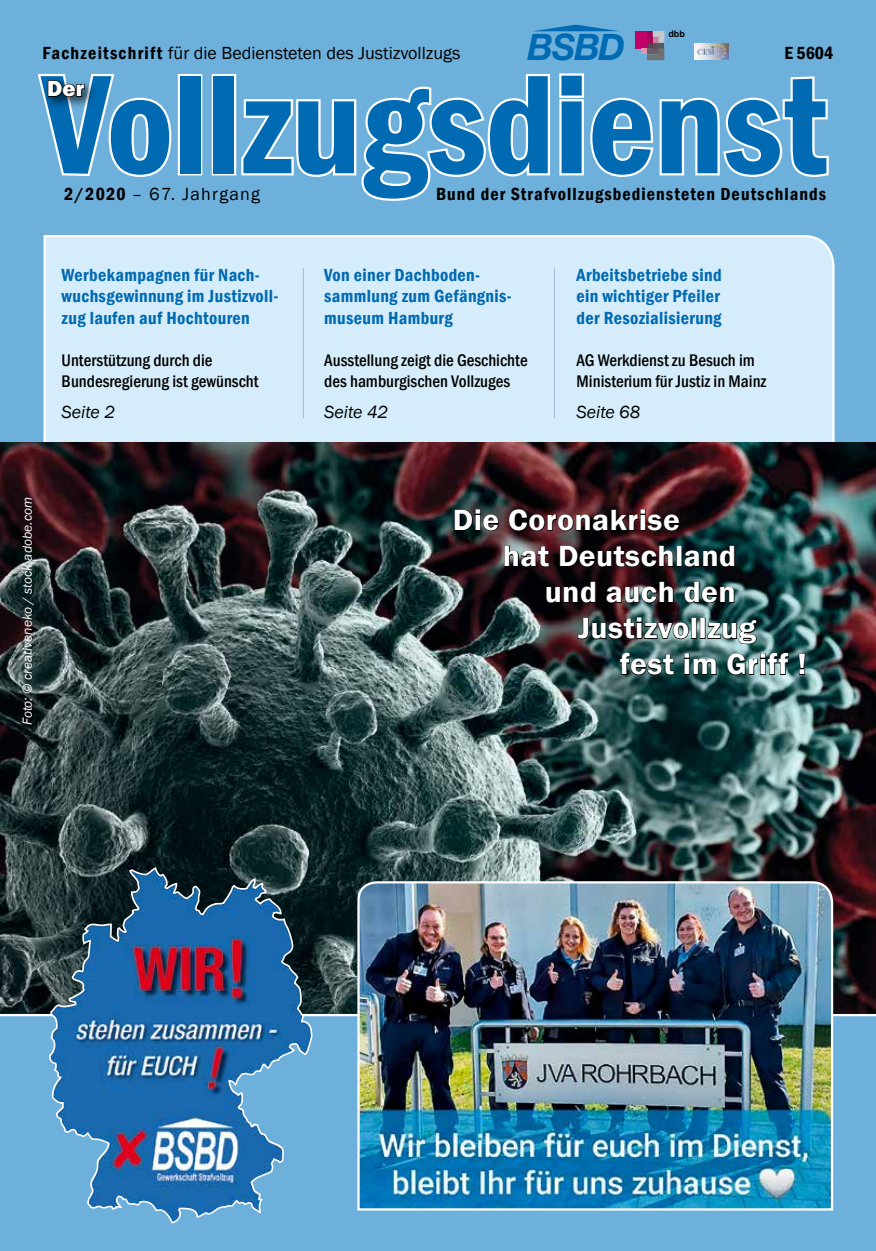
<style>
.page{position:relative;width:876px;height:1251px;background:#fff}
.page>*{position:absolute;margin:0;border:0;box-sizing:border-box;transform-origin:0 0}
.t1{font:600 condensed 145.5px "Franklin Gothic";letter-spacing:-.005em;color:#006ab3}
.t2{font:italic 700 36.6px "Helvetica Neue";color:#006ab3}
.t3{font:600 30px "Franklin Gothic";letter-spacing:.015em;color:#fff;scale:1.05 1}
.t4{font:800 22.5px "Franklin Gothic";color:#fff}
.t5{font:600 condensed 18px/21.6px "Franklin Gothic";letter-spacing:.02em;color:#006ab3}
.t6{font:18px "Franklin Gothic";color:#000}
.t7{font:600 condensed 18px "Franklin Gothic";letter-spacing:.06em;color:#000}
.t8{font:italic 18px "Franklin Gothic";color:#000}
.t9{font:18px "Franklin Gothic";letter-spacing:.07em;color:#000}
.t10{font:500 condensed 17.25px/20.7px "Franklin Gothic";color:#000}
.t11{font:italic 13.5px "Franklin Gothic";color:#fff}
.t12{font:700 9px "Arial";color:#000}
.s1{font-weight:600;font-stretch:condensed}
</style>
<div class="page">
<div style="left:0;top:0;width:876px;height:446px;background:#6db0dc"></div>
<div style="left:178px;top:74px;width:24px;height:101px;border:4px solid #fff"></div>
<div style="left:212px;top:74px;width:24px;height:101px;border:4px solid #fff"></div>
<svg style="left:241px;top:73px;width:588px;height:128px"></svg>
<svg style="left:37px;top:74px;width:135px;height:103px"></svg>
<div style="left:635px;top:31px;width:12px;height:17px;background:#c20069"></div>
<svg style="left:641px;top:31px;width:23px;height:29px"></svg>
<img style="left:694px;top:43px;width:35px;height:17px">
<div style="left:42px;top:235px;width:794px;height:208px;background:#d5edfa"></div>
<hr style="left:303px;top:268px;width:1px;height:150px;background:#a4bee0">
<hr style="left:554px;top:268px;width:1px;height:150px;background:#a4bee0">
<div style="left:0;top:446px;width:876px;height:804px;background:#6db0dc"></div>
<img style="left:0;top:443px;width:876px;height:570px">
<svg style="left:535px;top:25px;width:82px;height:6px"></svg>
<svg style="left:454px;top:508px;width:46px;height:23px"></svg>
<svg style="left:508px;top:508px;width:172px;height:23px;background:#2c1115"></svg>
<svg style="left:504px;top:545px;width:46px;height:23px"></svg>
<svg style="left:559px;top:545px;width:115px;height:23px;background:#1b0c10"></svg>
<div style="left:676px;top:545px;width:6px;height:21px;border:1px solid #000"></div>
<svg style="left:683px;top:545px;width:52px;height:22px"></svg>
<svg style="left:545px;top:581px;width:51px;height:23px"></svg>
<svg style="left:605px;top:581px;width:69px;height:23px;background:#2d2427"></svg>
<svg style="left:683px;top:581px;width:52px;height:22px"></svg>
<img style="left:577px;top:616px;width:112px;height:24px">
<div style="left:691px;top:617px;width:6px;height:21px;border:1px solid #000"></div>
<div style="left:700px;top:617px;width:6px;height:21px;border:1px solid #000"></div>
<svg style="left:707px;top:619px;width:51px;height:25px"></svg>
<svg style="left:619px;top:652px;width:56px;height:24px"></svg>
<svg style="left:684px;top:652px;width:33px;height:23px"></svg>
<svg style="left:726px;top:652px;width:64px;height:23px"></svg>
<svg style="left:798px;top:653px;width:8px;height:22px"></svg>
<hr style="left:0;top:1013px;width:876px;height:2px;background:#fff">
<img style="left:48px;top:865px;width:264px;height:358px">
<img style="left:356px;top:879px;width:478px;height:332px">
<p class="t12" style="left:668px;top:28px;width:18px">dbb</p>
<p class="t2" style="left:527px;top:25px;width:99px">BSBD</p>
<p class="t6" style="left:43px;top:42px;width:419px"><span class="s1">Fachzeitschrift</span> für die Bediensteten des Justizvollzugs</p>
<p class="t7" style="left:784px;top:41px;width:50px">E 5604</p>
<p class="t1" style="left:43px;top:27px;width:786px">Vollzugsdienst</p>
<p class="t4" style="left:47px;top:74px;width:39px">Der</p>
<p class="t9" style="left:64px;top:183px;width:198px"><span class="s1">2/2020</span> – 67. Jahrgang</p>
<p class="t7" style="left:436px;top:182px;width:392px">Bund der Strafvollzugsbediensteten Deutschlands</p>
<p class="t5" style="left:62px;top:263px;width:218px">Werbekampagnen für Nach&shy;wuchsgewinnung im Justizvoll&shy;zug laufen auf Hochtouren</p>
<p class="t10" style="left:62px;top:350px;width:198px">Unterstützung durch die<br>Bundesregierung ist gewünscht</p>
<p class="t8" style="left:62px;top:400px;width:55px">Seite 2</p>
<p class="t11" style="left:19px;top:725px;width:230px;rotate:-90deg">Foto: © creativeneko / stock.adobe.com</p>
<p class="t5" style="left:324px;top:263px;width:189px">Von einer Dachboden&shy;sammlung zum Gefängnis&shy;museum Hamburg</p>
<p class="t10" style="left:324px;top:350px;width:205px">Ausstellung zeigt die Geschichte des hamburgischen Vollzuges</p>
<p class="t8" style="left:324px;top:400px;width:65px">Seite 42</p>
<p class="t5" style="left:577px;top:263px;width:147px;text-align:justify">Arbeitsbetriebe sind ein wichtiger Pfeiler der Resozialisierung</p>
<p class="t10" style="left:577px;top:350px;width:191px">AG Werkdienst zu Besuch im<br>Ministerium für Justiz in Mainz</p>
<p class="t8" style="left:577px;top:400px;width:65px">Seite 68</p>
<p class="t3" style="left:453px;top:501px;width:218px">Die Coronakrise</p>
<p class="t3" style="left:503px;top:537px;width:224px">hat Deutschland</p>
<p class="t3" style="left:545px;top:573px;width:183px">und auch den</p>
<p class="t3" style="left:578px;top:609px;width:171px">Justizvollzug</p>
<p class="t3" style="left:620px;top:645px;width:179px">fest im Griff !</p>
</div>
